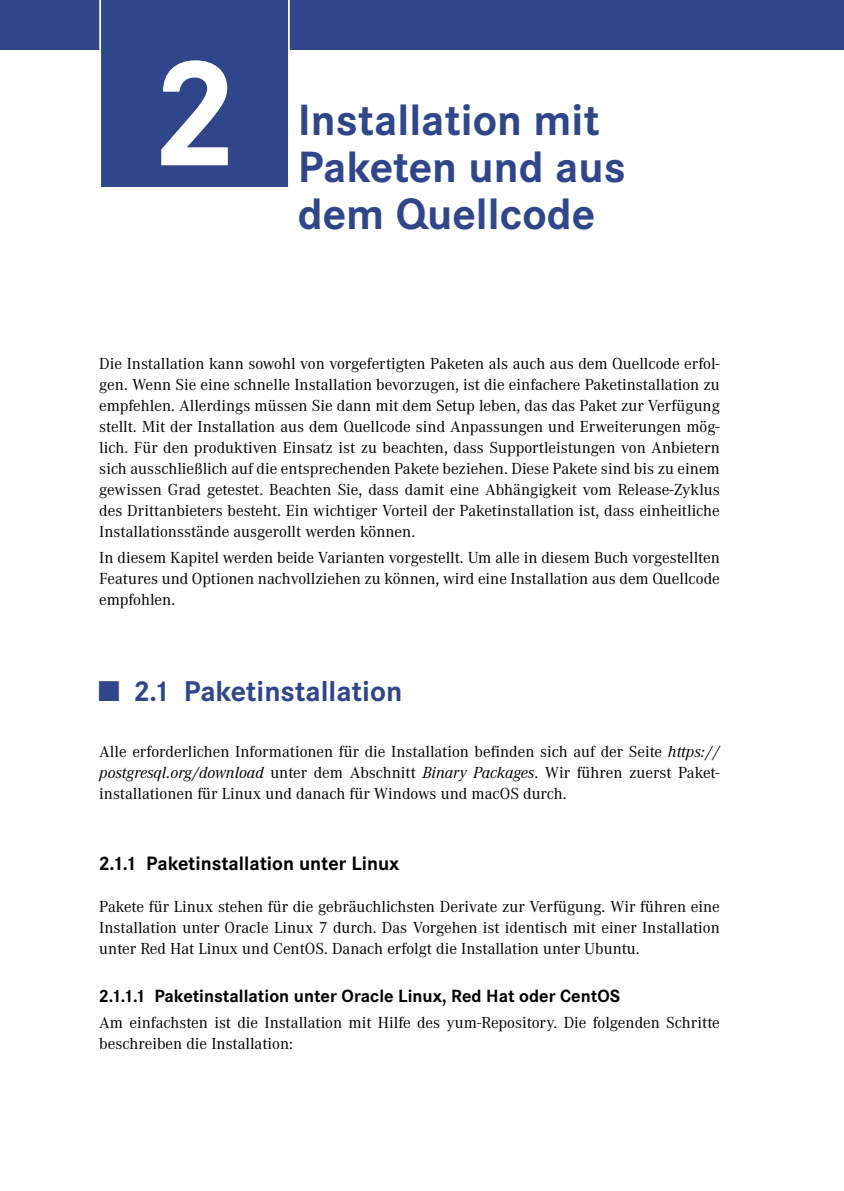
<style>
.page{position:relative;width:844px;height:1191px;background:#fff}
.page>*{position:absolute;margin:0;border:0;box-sizing:border-box;transform-origin:0 0}
.t1{font:700 157.5px "Corporate S Pro";color:#fff}
.t2{font:700 45.5px/47.2px "Corporate S Pro";color:#2f478a}
.t3{font:700 29.75px "Corporate S Pro";color:#2f478a}
.t4{font:700 20.12px "Corporate S Pro";color:#000}
.t5{font:700 18.38px "Corporate S Pro";color:#000}
.t6{font:16.62px/21px "Corporate A Pro";color:#000;text-align:justify}
.s1{font-style:italic}
</style>
<div class="page">
<div style="left:0;top:0;width:843px;height:50px;background:#2f478a"></div>
<div style="left:101px;top:0;width:187px;height:187px;background:#2f478a"></div>
<hr style="left:99px;top:0;width:2px;height:187px;background:#fff">
<hr style="left:288px;top:0;width:2px;height:187px;background:#fff">
<h1 class="t1" style="left:150px;top:-11px;width:91px">2</h1>
<h2 class="t2" style="left:298px;top:92px;width:329px">Installation mit<br>Paketen und aus dem Quellcode</h2>
<p class="t6" style="left:99px;top:352px;width:622px">Die Installation kann sowohl von vorgefertigten Paketen als auch aus dem Quellcode erfol&shy;gen. Wenn Sie eine schnelle Installation bevorzugen, ist die einfachere Paketinstallation zu empfehlen. Allerdings müssen Sie dann mit dem Setup leben, das das Paket zur Verfügung stellt. Mit der Installation aus dem Quellcode sind Anpassungen und Erweiterungen mög&shy;lich. Für den produktiven Einsatz ist zu beachten, dass Supportleistungen von Anbietern sich ausschließlich auf die entsprechenden Pakete beziehen. Diese Pakete sind bis zu einem gewissen Grad getestet. Beachten Sie, dass damit eine Abhängigkeit vom Release-Zyklus des Drittanbieters besteht. Ein wichtiger Vorteil der Paketinstallation ist, dass einheitliche Installationsstände ausgerollt werden können.</p>
<p class="t6" style="left:99px;top:546px;width:622px">In diesem Kapitel werden beide Varianten vorgestellt. Um alle in diesem Buch vorgestellten Features und Optionen nachvollziehen zu können, wird eine Installation aus dem Quellcode empfohlen.</p>
<h3 class="t3" style="left:99px;top:668px;width:304px">■ 2.1 Paketinstallation</h3>
<p class="t6" style="left:99px;top:740px;width:622px">Alle erforderlichen Informationen für die Installation befinden sich auf der Seite <span class="s1">https:// postgresql.org/download</span> unter dem Abschnitt <span class="s1">Binary Packages</span>. Wir führen zuerst Paket&shy;installationen für Linux und danach für Windows und macOS durch.</p>
<p class="t4" style="left:99px;top:847px;width:301px">2.1.1 Paketinstallation unter Linux</p>
<p class="t6" style="left:99px;top:895px;width:622px">Pakete für Linux stehen für die gebräuchlichsten Derivate zur Verfügung. Wir führen eine Installation unter Oracle Linux 7 durch. Das Vorgehen ist identisch mit einer Installation unter Red Hat Linux und CentOS. Danach erfolgt die Installation unter Ubuntu.</p>
<p class="t5" style="left:99px;top:981px;width:522px">2.1.1.1 Paketinstallation unter Oracle Linux, Red Hat oder CentOS</p>
<p class="t6" style="left:99px;top:1011px;width:622px">Am einfachsten ist die Installation mit Hilfe des yum-Repository. Die folgenden Schritte beschreiben die Installation:</p>
</div>
